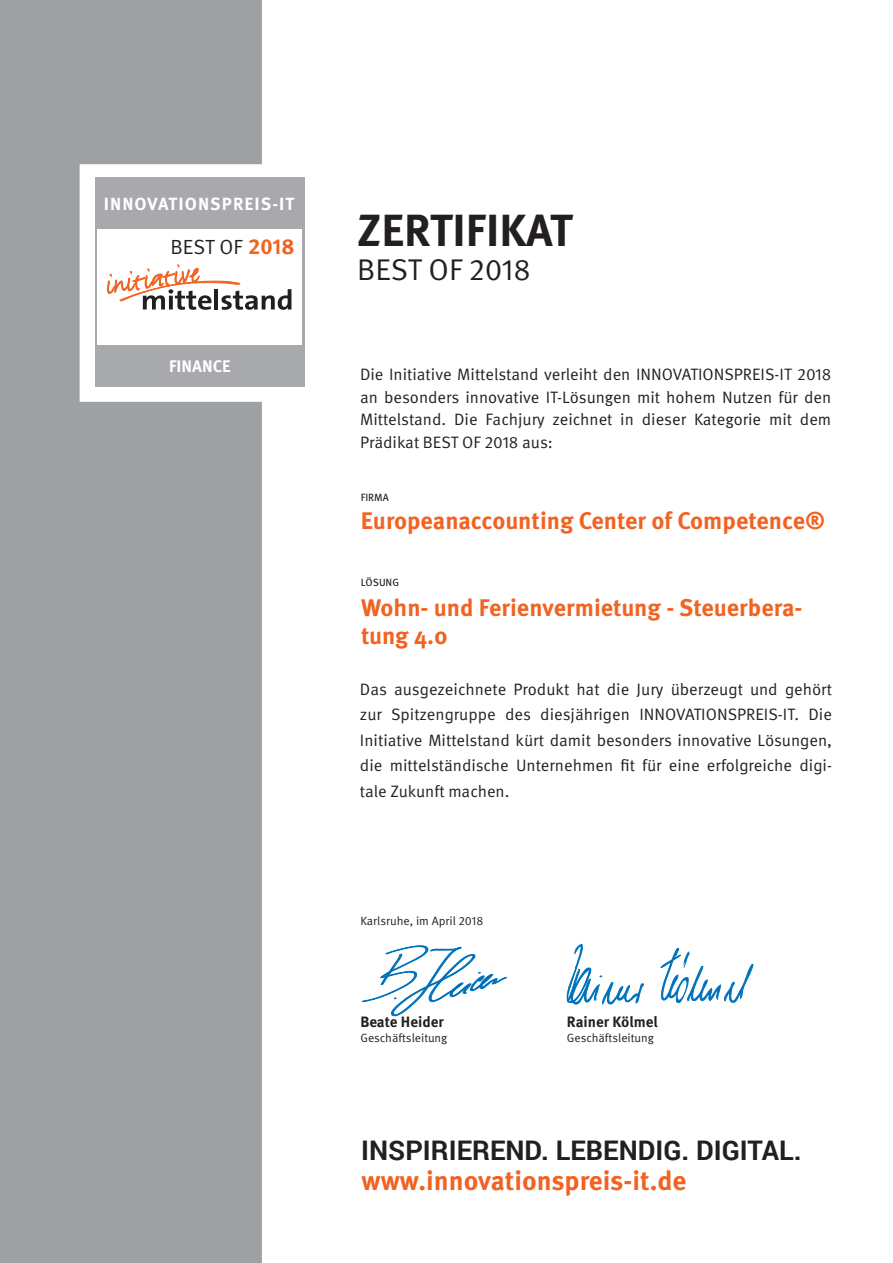
<style>
.page{position:relative;width:893px;height:1263px;background:#fff}
.page>*{position:absolute;margin:0;border:0;box-sizing:border-box;transform-origin:0 0}
.t1{font:700 45px "Meta Pro";color:#231f20}
.t2{font:30px "Meta Pro";color:#231f20}
.t3{font:700 27px "Roboto";color:#231f20}
.t4{font:700 27px "Meta Pro";color:#f26221}
.t5{font:700 24px/28.8px "Meta Pro";color:#f26221}
.t6{font:20.55px "Meta Pro";color:#231f20}
.t7{font:700 17.7px "Meta Pro";letter-spacing:.06em;color:#fff}
.t8{font:700 16.8px "Meta Pro";color:#fff}
.t9{font:16.5px/25.5px "Meta Pro";color:#231f20;text-align:justify}
.t10{font:700 15px "Meta Pro";color:#231f20}
.t11{font:12px "Meta Pro";color:#231f20}
.t12{font:10.5px "Meta Pro";color:#231f20}
.s1{font-weight:700;font-size:21.75px;color:#f26221}
</style>
<div class="page">
<svg style="left:362px;top:945px;width:146px;height:72px"></svg>
<svg style="left:660px;top:948px;width:94px;height:56px"></svg>
<svg style="left:566px;top:944px;width:78px;height:61px"></svg>
<div style="left:95px;top:177px;width:210px;height:210px;background:#a8a9ad"></div>
<div style="left:97px;top:229px;width:205px;height:116px;background:#fff"></div>
<svg style="left:262px;top:289px;width:29px;height:21px"></svg>
<svg style="left:0;top:0;width:262px;height:1263px;background:#a4a7aa"></svg>
<p class="t7" style="left:104px;top:193px;width:192px">INNOVATIONSPREIS-IT</p>
<p class="t6" style="left:170px;top:235px;width:126px">BEST OF <span class="s1">2018</span></p>
<p class="t8" style="left:169px;top:356px;width:63px">FINANCE</p>
<h1 class="t1" style="left:357px;top:202px;width:217px">ZERTIFIKAT</h1>
<h2 class="t2" style="left:357px;top:251px;width:175px">BEST OF 2018</h2>
<p class="t9" style="left:360px;top:363px;width:473px;line-height:22.5px">Die Initiative Mittelstand verleiht den INNOVATIONSPREIS-IT 2018 an besonders innovative IT-Lösungen mit hohem Nutzen für den Mittelstand. Die Fachjury zeichnet in dieser Kategorie mit dem Prädikat BEST OF 2018 aus:</p>
<p class="t12" style="left:361px;top:491px;width:30px">FIRMA</p>
<h3 class="t5" style="left:361px;top:506px;width:466px">Europeanaccounting Center of Competence®</h3>
<p class="t12" style="left:361px;top:576px;width:40px">LÖSUNG</p>
<h3 class="t5" style="left:361px;top:593px;width:443px">Wohn- und Ferienvermietung - Steuerbera&shy;tung 4.0</h3>
<p class="t9" style="left:360px;top:677px;width:474px">Das ausgezeichnete Produkt hat die Jury überzeugt und gehört zur Spitzengruppe des diesjährigen INNOVATIONSPREIS-IT. Die Initiative Mittelstand kürt damit besonders innovative Lösungen, die mittelständische Unternehmen fit für eine erfolgreiche digi&shy;tale Zukunft machen.</p>
<p class="t11" style="left:360px;top:914px;width:124px">Karlsruhe, im April 2018</p>
<p class="t10" style="left:360px;top:1013px;width:85px">Beate Heider</p>
<p class="t11" style="left:360px;top:1031px;width:89px">Geschäftsleitung</p>
<p class="t10" style="left:567px;top:1013px;width:93px">Rainer Kölmel</p>
<p class="t11" style="left:567px;top:1031px;width:89px">Geschäftsleitung</p>
<h3 class="t3" style="left:361px;top:1131px;width:442px">INSPIRIEREND. LEBENDIG. DIGITAL.</h3>
<h3 class="t4" style="left:362px;top:1163px;width:326px">www.innovationspreis-it.de</h3>
</div>
